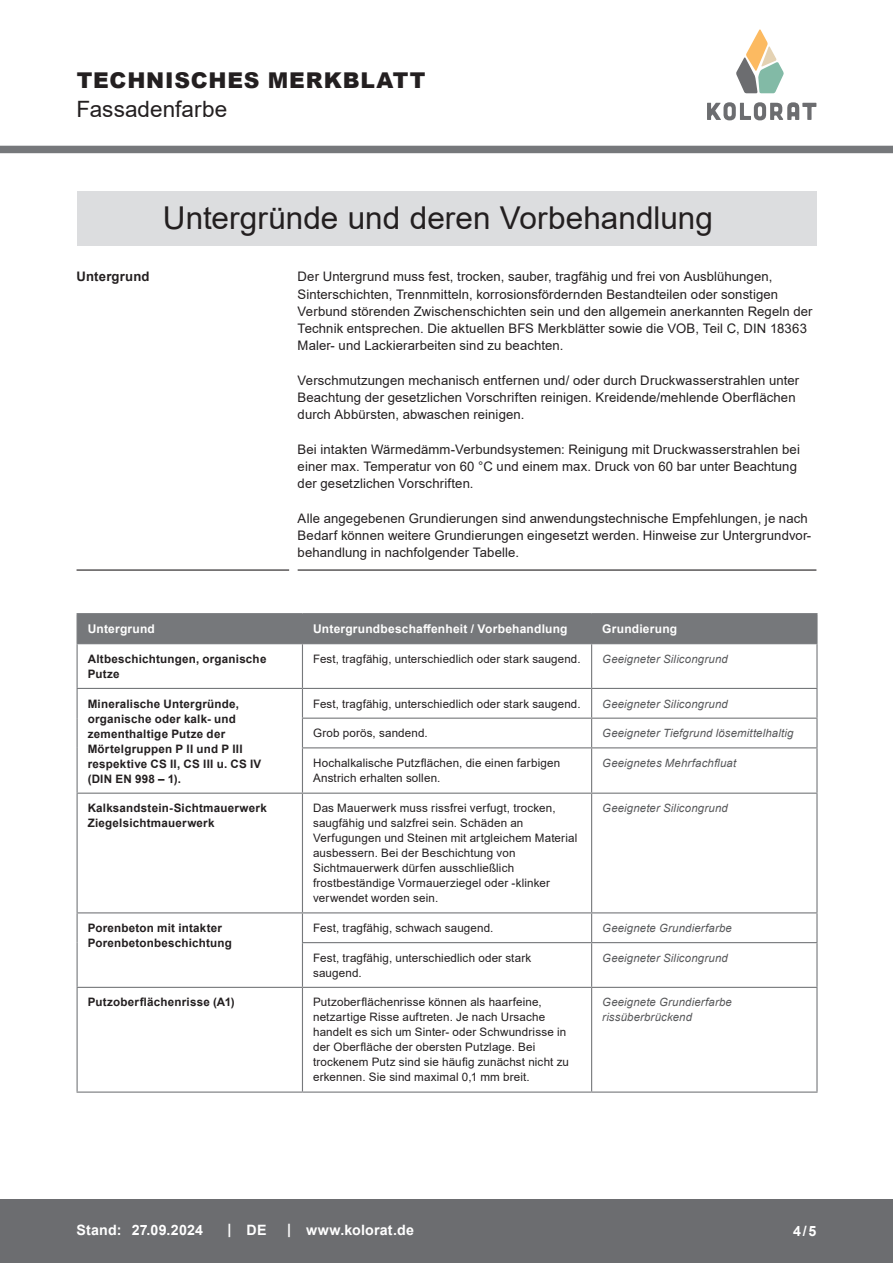
<style>
.page{position:relative;width:893px;height:1263px;background:#fff}
.page>*{position:absolute;margin:0;border:0;box-sizing:border-box;transform-origin:0 0}
.CB_AF_Kapitel_Ueberschrift{font:31.5px "Arial";color:#231f20}
.CB_AF_Kopf_Produktname_klein{font:22.5px "Arial";letter-spacing:.005em;color:#231f20}
.CB_AF_Kopf_TM{font:900 21.75px "Arial";letter-spacing:.035em;color:#231f20}
.CB_AF_Fuß_Stand_linksb{font:700 14.25px "Arial";letter-spacing:.01em;color:#fff}
.CB_AF_Text_Standard{font:13.2px/17.2px "Arial";letter-spacing:.01em;color:#231f20}
.CB_AF_Abschnitt_Ueberschrift{font:700 13.2px "Arial";letter-spacing:.015em;color:#231f20}
.CB_AF_Tab_Kopfzeile{font:700 12px "Arial";letter-spacing:.015em;color:#fff}
.CB_AF_Tab_Text_Mitte{font:11.7px/15px "Arial";letter-spacing:.015em;color:#231f20}
.CB_AF_Tab_Text_Links{font:700 11.7px/15px "Arial";letter-spacing:.02em;color:#231f20}
.CB_AF_Tab_Text_Rechts{font:italic 11.4px/15px "Arial";letter-spacing:.015em;color:#57585a}
</style>
<div class="page">
<div style="left:0;top:146px;width:893px;height:7px;background:#76787b"></div>
<div style="left:0;top:1199px;width:893px;height:64px;background:#6c6d70"></div>
<div style="left:77px;top:191px;width:739px;height:55px;background:#dcdddf"></div>
<hr style="left:77px;top:569px;width:212px;height:2px;background:#231f20">
<hr style="left:298px;top:569px;width:518px;height:2px;background:#231f20">
<hr style="left:77px;top:613px;width:225px;height:1px;background:#76787b">
<hr style="left:302px;top:613px;width:290px;height:1px;background:#76787b">
<hr style="left:592px;top:613px;width:226px;height:1px;background:#76787b">
<div style="left:77px;top:614px;width:739px;height:29px;background:#76787b"></div>
<hr style="left:816px;top:614px;width:2px;height:29px;background:#76787b">
<hr style="left:77px;top:643px;width:225px;height:1px;background:#76787b">
<hr style="left:77px;top:644px;width:1px;height:44px;background:#76787b">
<hr style="left:302px;top:643px;width:290px;height:1px;background:#76787b">
<hr style="left:302px;top:644px;width:1px;height:44px;background:#76787b">
<hr style="left:592px;top:643px;width:226px;height:1px;background:#76787b">
<hr style="left:591px;top:644px;width:1px;height:44px;background:#76787b">
<hr style="left:816px;top:644px;width:2px;height:44px;background:#76787b">
<hr style="left:77px;top:688px;width:225px;height:1px;background:#76787b">
<svg style="left:77px;top:689px;width:1px;height:29px"></svg>
<hr style="left:302px;top:688px;width:290px;height:1px;background:#76787b">
<hr style="left:592px;top:688px;width:226px;height:1px;background:#76787b">
<hr style="left:816px;top:689px;width:2px;height:29px;background:#76787b">
<hr style="left:77px;top:718px;width:1px;height:30px;background:#76787b">
<hr style="left:302px;top:718px;width:290px;height:1px;background:#76787b">
<svg style="left:302px;top:689px;width:1px;height:58px"></svg>
<hr style="left:592px;top:718px;width:226px;height:1px;background:#76787b">
<svg style="left:591px;top:689px;width:1px;height:58px"></svg>
<hr style="left:816px;top:719px;width:2px;height:28px;background:#76787b">
<hr style="left:77px;top:748px;width:1px;height:45px;background:#76787b">
<hr style="left:302px;top:747px;width:290px;height:1px;background:#76787b">
<hr style="left:302px;top:748px;width:1px;height:45px;background:#76787b">
<hr style="left:592px;top:747px;width:226px;height:1px;background:#76787b">
<hr style="left:591px;top:748px;width:1px;height:45px;background:#76787b">
<hr style="left:816px;top:748px;width:2px;height:45px;background:#76787b">
<hr style="left:77px;top:793px;width:225px;height:1px;background:#76787b">
<hr style="left:77px;top:794px;width:1px;height:118px;background:#76787b">
<hr style="left:302px;top:793px;width:290px;height:1px;background:#76787b">
<hr style="left:302px;top:794px;width:1px;height:118px;background:#76787b">
<hr style="left:592px;top:793px;width:226px;height:1px;background:#76787b">
<hr style="left:591px;top:794px;width:1px;height:118px;background:#76787b">
<hr style="left:816px;top:794px;width:2px;height:118px;background:#76787b">
<hr style="left:77px;top:912px;width:225px;height:1px;background:#76787b">
<hr style="left:77px;top:913px;width:1px;height:30px;background:#76787b">
<hr style="left:302px;top:912px;width:290px;height:1px;background:#76787b">
<svg style="left:302px;top:913px;width:1px;height:29px"></svg>
<hr style="left:592px;top:912px;width:226px;height:1px;background:#76787b">
<svg style="left:591px;top:913px;width:1px;height:29px"></svg>
<hr style="left:816px;top:913px;width:2px;height:29px;background:#76787b">
<hr style="left:77px;top:943px;width:1px;height:44px;background:#76787b">
<hr style="left:302px;top:942px;width:290px;height:1px;background:#76787b">
<hr style="left:302px;top:943px;width:1px;height:44px;background:#76787b">
<hr style="left:592px;top:942px;width:226px;height:1px;background:#76787b">
<hr style="left:591px;top:943px;width:1px;height:44px;background:#76787b">
<hr style="left:816px;top:943px;width:2px;height:44px;background:#76787b">
<hr style="left:77px;top:987px;width:225px;height:1px;background:#76787b">
<hr style="left:77px;top:988px;width:1px;height:103px;background:#76787b">
<hr style="left:302px;top:987px;width:290px;height:1px;background:#76787b">
<hr style="left:302px;top:988px;width:1px;height:103px;background:#76787b">
<hr style="left:592px;top:987px;width:226px;height:1px;background:#76787b">
<hr style="left:591px;top:988px;width:1px;height:103px;background:#76787b">
<hr style="left:816px;top:988px;width:2px;height:103px;background:#76787b">
<hr style="left:77px;top:1091px;width:225px;height:2px;background:#76787b">
<hr style="left:302px;top:1091px;width:290px;height:2px;background:#76787b">
<hr style="left:592px;top:1091px;width:226px;height:2px;background:#76787b">
<svg style="left:707px;top:102px;width:109px;height:18px"></svg>
<svg style="left:736px;top:29px;width:48px;height:64px"></svg>
<p class="CB_AF_Kopf_TM" style="left:77px;top:65px;width:350px">TECHNISCHES MERKBLATT</p>
<p class="CB_AF_Kopf_Produktname_klein" style="left:77px;top:94px;width:152px">Fassadenfarbe</p>
<p class="CB_AF_Kapitel_Ueberschrift" style="left:163px;top:196px;width:551px">Untergründe und deren Vorbehandlung</p>
<p class="CB_AF_Abschnitt_Ueberschrift" style="left:77px;top:267px;width:75px">Untergrund</p>
<p class="CB_AF_Text_Standard" style="left:298px;top:268px;width:516px">Der Untergrund muss fest, trocken, sauber, tragfähig und frei von Ausblühungen, Sinterschichten, Trennmitteln, korrosionsfördernden Bestandteilen oder sonstigen Verbund störenden Zwischenschichten sein und den allgemein anerkannten Regeln der Technik entsprechen. Die aktuellen BFS Merkblätter sowie die VOB, Teil C, DIN 18363<br>Maler- und Lackierarbeiten sind zu beachten.</p>
<p class="CB_AF_Text_Standard" style="left:298px;top:371px;width:503px">Verschmutzungen mechanisch entfernen und/ oder durch Druckwasserstrahlen unter<br>Beachtung der gesetzlichen Vorschriften reinigen. Kreidende/mehlende Oberflächen durch Abbürsten, abwaschen reinigen.</p>
<p class="CB_AF_Text_Standard" style="left:298px;top:440px;width:504px">Bei intakten Wärmedämm-Verbundsystemen: Reinigung mit Druckwasserstrahlen bei einer max. Temperatur von 60 °C und einem max. Druck von 60 bar unter Beachtung der gesetzlichen Vorschriften.</p>
<p class="CB_AF_Text_Standard" style="left:298px;top:509px;width:515px">Alle angegebenen Grundierungen sind anwendungstechnische Empfehlungen, je nach<br>Bedarf können weitere Grundierungen eingesetzt werden. Hinweise zur Untergrundvor&shy;behandlung in nachfolgender Tabelle.</p>
<p class="CB_AF_Tab_Kopfzeile" style="left:88px;top:620px;width:69px">Untergrund</p>
<p class="CB_AF_Tab_Kopfzeile" style="left:313px;top:620px;width:256px">Untergrundbeschaffenheit / Vorbehandlung</p>
<p class="CB_AF_Tab_Kopfzeile" style="left:602px;top:620px;width:76px">Grundierung</p>
<p class="CB_AF_Tab_Text_Links" style="left:88px;top:651px;width:180px">Altbeschichtungen, organische<br>Putze</p>
<p class="CB_AF_Tab_Text_Mitte" style="left:313px;top:651px;width:269px">Fest, tragfähig, unterschiedlich oder stark saugend.</p>
<p class="CB_AF_Tab_Text_Rechts" style="left:602px;top:651px;width:127px">Geeigneter Silicongrund</p>
<p class="CB_AF_Tab_Text_Links" style="left:88px;top:696px;width:175px">Mineralische Untergründe, organische oder kalk- und zementhaltige Putze der<br>Mörtelgruppen P II und P III respektive CS II, CS III u. CS IV (DIN EN 998 – 1).</p>
<p class="CB_AF_Tab_Text_Mitte" style="left:313px;top:696px;width:269px">Fest, tragfähig, unterschiedlich oder stark saugend.</p>
<p class="CB_AF_Tab_Text_Rechts" style="left:602px;top:696px;width:127px">Geeigneter Silicongrund</p>
<p class="CB_AF_Tab_Text_Mitte" style="left:313px;top:725px;width:116px">Grob porös, sandend.</p>
<p class="CB_AF_Tab_Text_Rechts" style="left:602px;top:726px;width:193px">Geeigneter Tiefgrund lösemittelhaltig</p>
<p class="CB_AF_Tab_Text_Mitte" style="left:313px;top:755px;width:249px">Hochalkalische Putzflächen, die einen farbigen<br>Anstrich erhalten sollen.</p>
<p class="CB_AF_Tab_Text_Rechts" style="left:602px;top:756px;width:135px">Geeignetes Mehrfachfluat</p>
<p class="CB_AF_Tab_Text_Links" style="left:88px;top:801px;width:181px">Kalksandstein-Sichtmauerwerk<br>Ziegelsichtmauerwerk</p>
<p class="CB_AF_Tab_Text_Mitte" style="left:313px;top:800px;width:266px">Das Mauerwerk muss rissfrei verfugt, trocken, saugfähig und salzfrei sein. Schäden an Verfugungen und Steinen mit artgleichem Material ausbessern. Bei der Beschichtung von Sichtmauerwerk dürfen ausschließlich frostbeständige Vormauerziegel oder -klinker verwendet worden sein.</p>
<p class="CB_AF_Tab_Text_Rechts" style="left:602px;top:801px;width:127px">Geeigneter Silicongrund</p>
<p class="CB_AF_Tab_Text_Links" style="left:88px;top:920px;width:146px">Porenbeton mit intakter<br>Porenbetonbeschichtung</p>
<p class="CB_AF_Tab_Text_Mitte" style="left:313px;top:920px;width:182px">Fest, tragfähig, schwach saugend.</p>
<p class="CB_AF_Tab_Text_Rechts" style="left:602px;top:921px;width:131px">Geeignete Grundierfarbe</p>
<p class="CB_AF_Tab_Text_Mitte" style="left:313px;top:950px;width:220px">Fest, tragfähig, unterschiedlich oder stark saugend.</p>
<p class="CB_AF_Tab_Text_Rechts" style="left:602px;top:950px;width:127px">Geeigneter Silicongrund</p>
<p class="CB_AF_Tab_Text_Links" style="left:88px;top:995px;width:148px">Putzoberflächenrisse (A1)</p>
<p class="CB_AF_Tab_Text_Mitte" style="left:313px;top:995px;width:257px">Putzoberflächenrisse können als haarfeine, netzartige Risse auftreten. Je nach Ursache handelt es sich um Sinter- oder Schwundrisse in der Oberfläche der obersten Putzlage. Bei trockenem Putz sind sie häufig zunächst nicht zu erkennen. Sie sind maximal 0,1 mm breit.</p>
<p class="CB_AF_Tab_Text_Rechts" style="left:602px;top:995px;width:131px">Geeignete Grundierfarbe rissüberbrückend</p>
<p class="CB_AF_Fuß_Stand_linksb" style="left:77px;top:1220px;width:46px">Stand:</p>
<p class="CB_AF_Fuß_Stand_linksb" style="left:132px;top:1220px;width:73px">27.09.2024</p>
<p class="CB_AF_Fuß_Stand_linksb" style="left:228px;top:1219px;width:5px">|</p>
<p class="CB_AF_Fuß_Stand_linksb" style="left:247px;top:1220px;width:21px">DE</p>
<p class="CB_AF_Fuß_Stand_linksb" style="left:287px;top:1219px;width:5px">|</p>
<p class="CB_AF_Fuß_Stand_linksb" style="left:306px;top:1220px;width:109px">www.kolorat.de</p>
<p class="CB_AF_Fuß_Stand_linksb" style="left:793px;top:1221px;width:25px">4/5</p>
</div>
